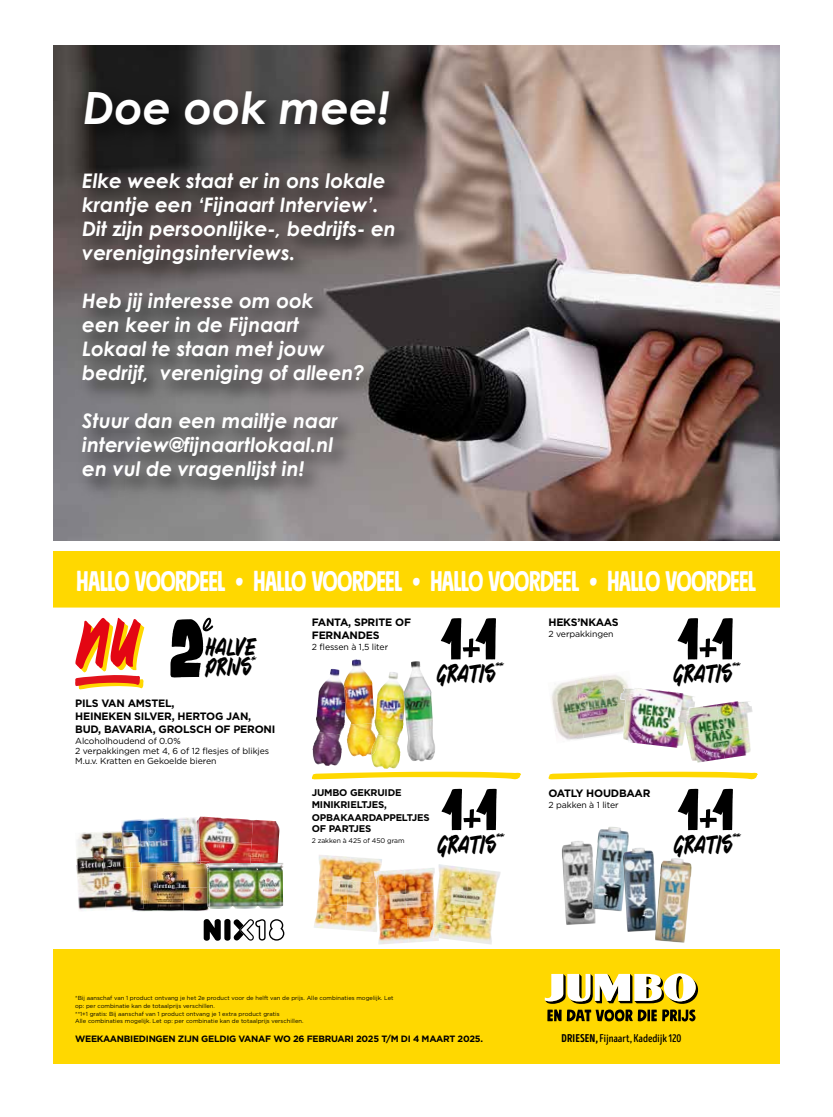
<style>
.page{position:relative;width:833px;height:1117px;background:#fff}
.page>*{position:absolute;margin:0;border:0;box-sizing:border-box;transform-origin:0 0}
.t1{font:60.5px "Jumbo Ome Henk Price";color:#000}
.t2{font:italic 700 44.5px "Century Gothic";color:#fff}
.t3{font:37.25px "Ome Henk Tekst HG";color:#000}
.t4{font:28.12px "Jumbo Mindset Slim";letter-spacing:-.02em;color:#fff}
.t5{font:24.88px "Jumbo Ome Henk Text";letter-spacing:-.02em;color:#000}
.t6{font:italic 700 20px/24px "Century Gothic";color:#fff}
.t7{font:700 11.25px "Jumbo Intro Head";letter-spacing:-.005em;color:#000}
.t8{font:700 10.62px/13px "Gotham";letter-spacing:-.02em;color:#000}
.t9{font:700 9.75px/11.6px "Gotham";letter-spacing:-.02em;color:#000}
.t10{font:700 9.12px "Gotham";letter-spacing:-.03em;color:#000}
.t11{font:8.75px/9.8px "Gotham";letter-spacing:-.01em;color:#000}
.t12{font:6.75px "Gotham";letter-spacing:-.01em;color:#000}
.t13{font:5.88px/7.8px "Gotham";color:#000}
.s1{font-weight:800}
</style>
<div class="page">
<div style="left:53px;top:948px;width:727px;height:115px;background:#ffd800"></div>
<div style="left:53px;top:551px;width:727px;height:56px;background:#ffd800"></div>
<div style="left:224px;top:918px;width:6px;height:22px;background:#000;border-radius:3px"></div>
<svg style="left:204px;top:919px;width:17px;height:21px"></svg>
<svg style="left:233px;top:919px;width:51px;height:21px"></svg>
<svg style="left:312px;top:771px;width:209px;height:8px"></svg>
<svg style="left:548px;top:771px;width:210px;height:8px"></svg>
<svg style="left:75px;top:617px;width:69px;height:72px"></svg>
<svg style="left:170px;top:617px;width:43px;height:61px"></svg>
<svg style="left:251px;top:656px;width:5px;height:4px"></svg>
<img style="left:199px;top:816px;width:51px;height:23px">
<img style="left:250px;top:820px;width:29px;height:42px">
<img style="left:200px;top:839px;width:52px;height:23px">
<img style="left:208px;top:862px;width:75px;height:46px">
<img style="left:121px;top:818px;width:52px;height:21px">
<img style="left:173px;top:817px;width:22px;height:22px">
<img style="left:141px;top:839px;width:52px;height:22px">
<img style="left:193px;top:818px;width:7px;height:43px">
<img style="left:143px;top:866px;width:14px;height:21px">
<img style="left:157px;top:864px;width:51px;height:23px">
<img style="left:132px;top:887px;width:77px;height:24px">
<img style="left:142px;top:861px;width:58px;height:5px">
<svg style="left:194px;top:861px;width:15px;height:3px"></svg>
<img style="left:318px;top:668px;width:26px;height:31px">
<img style="left:316px;top:699px;width:29px;height:33px">
<img style="left:313px;top:732px;width:29px;height:33px">
<img style="left:344px;top:659px;width:28px;height:31px">
<img style="left:345px;top:690px;width:29px;height:33px">
<img style="left:347px;top:723px;width:27px;height:33px">
<img style="left:344px;top:685px;width:3px;height:26px">
<img style="left:374px;top:672px;width:29px;height:63px">
<img style="left:371px;top:735px;width:29px;height:33px">
<img style="left:371px;top:739px;width:5px;height:15px">
<img style="left:403px;top:661px;width:32px;height:100px">
<img style="left:551px;top:680px;width:24px;height:29px">
<img style="left:575px;top:676px;width:27px;height:33px">
<img style="left:602px;top:675px;width:26px;height:29px">
<img style="left:553px;top:709px;width:26px;height:31px">
<img style="left:579px;top:704px;width:27px;height:35px">
<img style="left:606px;top:702px;width:14px;height:33px">
<img style="left:620px;top:687px;width:49px;height:59px">
<img style="left:685px;top:704px;width:31px;height:28px">
<img style="left:716px;top:701px;width:36px;height:30px">
<img style="left:686px;top:731px;width:38px;height:31px">
<img style="left:720px;top:727px;width:31px;height:31px">
<img style="left:678px;top:707px;width:16px;height:23px">
<img style="left:319px;top:855px;width:30px;height:23px">
<img style="left:349px;top:857px;width:33px;height:23px">
<img style="left:317px;top:878px;width:32px;height:25px">
<img style="left:347px;top:880px;width:30px;height:25px">
<img style="left:314px;top:903px;width:33px;height:26px">
<img style="left:345px;top:905px;width:32px;height:27px">
<img style="left:377px;top:869px;width:27px;height:24px">
<img style="left:404px;top:868px;width:31px;height:25px">
<img style="left:377px;top:893px;width:29px;height:25px">
<img style="left:406px;top:891px;width:29px;height:27px">
<img style="left:378px;top:918px;width:31px;height:26px">
<img style="left:407px;top:916px;width:32px;height:26px">
<img style="left:374px;top:870px;width:6px;height:26px">
<img style="left:438px;top:864px;width:29px;height:24px">
<img style="left:467px;top:868px;width:33px;height:23px">
<img style="left:435px;top:888px;width:32px;height:24px">
<img style="left:464px;top:891px;width:32px;height:25px">
<img style="left:435px;top:912px;width:29px;height:28px">
<img style="left:461px;top:916px;width:32px;height:28px">
<img style="left:430px;top:909px;width:9px;height:28px">
<img style="left:562px;top:841px;width:34px;height:83px">
<img style="left:592px;top:827px;width:37px;height:84px">
<img style="left:623px;top:847px;width:32px;height:84px">
<img style="left:655px;top:858px;width:36px;height:84px">
<img style="left:76px;top:832px;width:26px;height:24px">
<img style="left:102px;top:830px;width:20px;height:26px">
<img style="left:76px;top:856px;width:54px;height:28px">
<img style="left:78px;top:884px;width:26px;height:27px">
<img style="left:104px;top:882px;width:26px;height:28px">
<img style="left:122px;top:829px;width:19px;height:38px">
<img style="left:130px;top:866px;width:13px;height:43px">
<svg style="left:130px;top:861px;width:12px;height:6px"></svg>
<svg style="left:545px;top:973px;width:153px;height:30px"></svg>
<svg style="left:547px;top:1009px;width:14px;height:11px"></svg>
<svg style="left:567px;top:1009px;width:128px;height:12px"></svg>
<img style="left:53px;top:45px;width:727px;height:495px">
<img style="left:72px;top:160px;width:357px;height:349px">
<img style="left:73px;top:75px;width:345px;height:90px">
<h2 class="t2" style="left:83px;top:74px;width:308px">Doe ook mee!</h2>
<h3 class="t6" style="left:82px;top:167px;width:315px">Elke week staat er in ons lokale krantje een ‘Fijnaart Interview’.<br>Dit zijn persoonlijke-, bedrijfs- en verenigingsinterviews.</h3>
<h3 class="t6" style="left:82px;top:287px;width:284px">Heb jij interesse om ook<br>een keer in de Fijnaart<br>Lokaal te staan met jouw bedrijf, vereniging of alleen?</h3>
<h3 class="t6" style="left:82px;top:407px;width:257px">Stuur dan een mailtje naar interview@fijnaartlokaal.nl en vul de vragenlijst in!</h3>
<h3 class="t4" style="left:77px;top:564px;width:681px">HALLO VOORDEEL • HALLO VOORDEEL • HALLO VOORDEEL • HALLO VOORDEEL</h3>
<h3 class="t3" style="left:206px;top:620px;width:52px">halve</h3>
<h3 class="t3" style="left:206px;top:640px;width:47px">prijs</h3>
<h3 class="t8" style="left:75px;top:696px;width:202px">PILS VAN AMSTEL,<br>HEINEKEN SILVER, HERTOG JAN,<br>BUD, BAVARIA, GROLSCH OF PERONI</h3>
<h3 class="t11" style="left:75px;top:736px;width:195px">Alcoholhoudend of 0.0%<br>2 verpakkingen met 4, 6 of 12 flesjes of blikjes<br>M.u.v. Kratten en Gekoelde bieren</h3>
<h3 class="t8" style="left:312px;top:615px;width:101px">FANTA, SPRITE OF<br>FERNANDES</h3>
<h3 class="t11" style="left:312px;top:641px;width:78px">2 flessen à 1,5 liter</h3>
<h1 class="t1" style="left:440px;top:613px;width:59px">1+1</h1>
<h3 class="t5" style="left:437px;top:657px;width:67px">GRATIS<sup>**</sup></h3>
<h3 class="t9" style="left:312px;top:786px;width:91px">JUMBO GEKRUIDE<br>MINIKRIELTJES,</h3>
<h3 class="t9" style="left:312px;top:811px;width:119px">OPBAKAARDAPPELTJES<br>OF PARTJES</h3>
<p class="t12" style="left:312px;top:836px;width:94px">2 zakken à 425 of 450 gram</p>
<h1 class="t1" style="left:441px;top:783px;width:59px">1+1</h1>
<h3 class="t5" style="left:437px;top:827px;width:67px">GRATIS<sup>**</sup></h3>
<h3 class="t8" style="left:548px;top:615px;width:72px">HEKS’NKAAS</h3>
<h3 class="t11" style="left:548px;top:628px;width:67px">2 verpakkingen</h3>
<h1 class="t1" style="left:677px;top:613px;width:59px">1+1</h1>
<h3 class="t5" style="left:673px;top:657px;width:67px">GRATIS<sup>**</sup></h3>
<h3 class="t8" style="left:548px;top:786px;width:103px">OATLY HOUDBAAR</h3>
<h3 class="t11" style="left:548px;top:799px;width:72px">2 pakken à 1 liter</h3>
<h1 class="t1" style="left:677px;top:783px;width:59px">1+1</h1>
<h3 class="t5" style="left:674px;top:827px;width:67px">GRATIS<sup>**</sup></h3>
<p class="t13" style="left:75px;top:993px;width:320px">*Bij aanschaf van 1 product ontvang je het 2e product voor de helft van de prijs. Alle combinaties mogelijk. Let op: per combinatie kan de totaalprijs verschillen.<br>**1+1 gratis: Bij aanschaf van 1 product ontvang je 1 extra product gratis<br>Alle combinaties mogelijk. Let op: per combinatie kan de totaalprijs verschillen.</p>
<h3 class="t10" style="left:75px;top:1032px;width:409px">WEEKAANBIEDINGEN ZIJN GELDIG VANAF WO 26 FEBRUARI 2025 T/M DI 4 MAART 2025.</h3>
<h3 class="t7" style="left:561px;top:1031px;width:121px"><span class="s1">DRIESEN,</span> Fijnaart, Kadedijk 120</h3>
</div>
